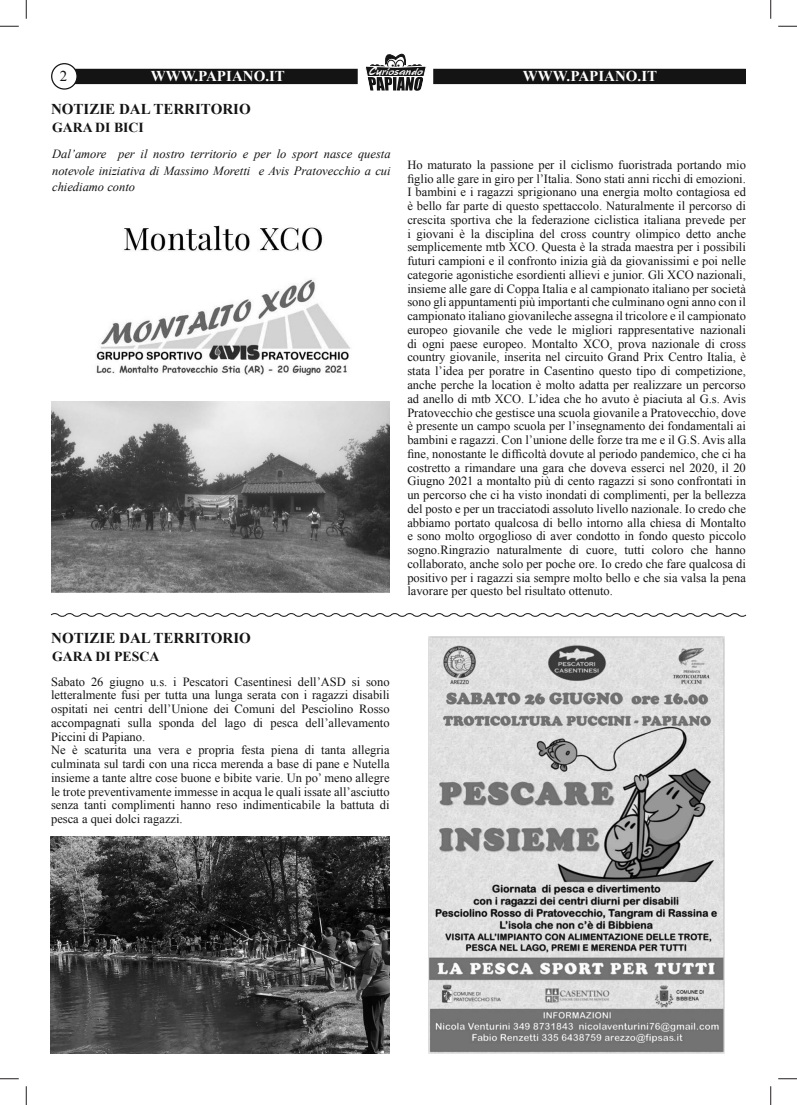
<style>
.page{position:relative;width:797px;height:1105px;background:#fff}
.page>*{position:absolute;margin:0;border:0;box-sizing:border-box;transform-origin:0 0}
.Normale{font:700 15px "Times New Roman";color:#141414}
.Normale-2{font:700 15px "Times New Roman";color:#fff}
.t1{font:15px "Times New Roman";color:#141414}
.Normale-3{font:700 13.75px "Times New Roman";color:#141414}
.Normale-4{font:12.5px/13.8px "Times New Roman";color:#141414;text-align:justify}
.Normale-5{font:italic 12.5px/16.2px "Times New Roman";color:#141414;text-align:justify}
.t2{font:italic 11.75px "Polo";color:#fff}
</style>
<div class="page">
<svg style="left:50px;top:613px;width:697px;height:4px"></svg>
<img style="left:51px;top:401px;width:338px;height:191px">
<img style="left:96px;top:225px;width:255px;height:151px">
<img style="left:429px;top:636px;width:295px;height:418px">
<img style="left:51px;top:836px;width:338px;height:218px">
<svg style="left:365px;top:53px;width:61px;height:38px"></svg>
<div style="left:434px;top:69px;width:311px;height:14px;background:#141414"></div>
<div style="left:433px;top:69px;width:313px;height:15px;border:1px solid #141414"></div>
<div style="left:62px;top:69px;width:295px;height:14px;background:#141414"></div>
<div style="left:62px;top:69px;width:296px;height:15px;border:1px solid #141414"></div>
<div style="left:52px;top:64px;width:25px;height:25px;background:#fff;border-radius:50%"></div>
<div style="left:51px;top:63px;width:27px;height:27px;border:1px solid #141414;border-radius:50%"></div>
<svg style="left:0;top:25px;width:19px;height:2px"></svg>
<svg style="left:778px;top:25px;width:19px;height:2px"></svg>
<svg style="left:0;top:1078px;width:19px;height:1px"></svg>
<svg style="left:778px;top:1078px;width:19px;height:1px"></svg>
<svg style="left:25px;top:0;width:2px;height:19px"></svg>
<svg style="left:25px;top:1086px;width:2px;height:19px"></svg>
<svg style="left:770px;top:0;width:1px;height:19px"></svg>
<svg style="left:770px;top:1086px;width:1px;height:19px"></svg>
<p class="t2" style="left:368px;top:67px;width:59px">Curiosando</p>
<p class="t1" style="left:60px;top:66px;width:9px">2</p>
<p class="Normale-2" style="left:151px;top:66px;width:136px">WWW.PAPIANO.IT</p>
<p class="Normale-2" style="left:523px;top:66px;width:136px">WWW.PAPIANO.IT</p>
<p class="Normale" style="left:51px;top:98px;width:201px">NOTIZIE DAL TERRITORIO</p>
<p class="Normale-5" style="left:52px;top:146px;width:340px">Dal’amore per il nostro territorio e per lo sport nasce questa notevole iniziativa di Massimo Moretti e Avis Pratovecchio a cui chiediamo conto</p>
<p class="Normale-4" style="left:407px;top:158px;width:340px">Ho maturato la passione per il ciclismo fuoristrada portando mio figlio alle gare in giro per l’Italia. Sono stati anni ricchi di emozioni.<br>I bambini e i ragazzi sprigionano una energia molto contagiosa ed è bello far parte di questo spettaccolo. Naturalmente il percorso di crescita sportiva che la federazione ciclistica italiana prevede per i giovani è la disciplina del cross country olimpico detto anche semplicemente mtb XCO. Questa è la strada maestra per i possibili futuri campioni e il confronto inizia già da giovanissimi e poi nelle categorie agonistiche esordienti allievi e junior. Gli XCO nazionali, insieme alle gare di Coppa Italia e al campionato italiano per società sono gli appuntamenti più importanti che culminano ogni anno con il campionato italiano giovanileche assegna il tricolore e il campionato europeo giovanile che vede le migliori rappresentative nazionali di ogni paese europeo. Montalto XCO, prova nazionale di cross country giovanile, inserita nel circuito Grand Prix Centro Italia, è stata l’idea per poratre in Casentino questo tipo di competizione, anche perche la location è molto adatta per realizzare un percorso ad anello di mtb XCO. L’idea che ho avuto è piaciuta al G.s. Avis Pratovecchio che gestisce una scuola giovanile a Pratovecchio, dove è presente un campo scuola per l’insegnamento dei fondamentali ai bambini e ragazzi. Con l’unione delle forze tra me e il G.S. Avis alla fine, nonostante le difficoltà dovute al periodo pandemico, che ci ha costretto a rimandare una gara che doveva esserci nel 2020, il 20<br>Giugno 2021 a montalto più di cento ragazzi si sono confrontati in un percorso che ci ha visto inondati di complimenti, per la bellezza del posto e per un tracciatodi assoluto livello nazionale. Io credo che abbiamo portato qualcosa di bello intorno alla chiesa di Montalto e sono molto orgoglioso di aver condotto in fondo questo piccolo sogno.Ringrazio naturalmente di cuore, tutti coloro che hanno collaborato, anche solo per poche ore. Io credo che fare qualcosa di positivo per i ragazzi sia sempre molto bello e che sia valsa la pena lavorare per questo bel risultato ottenuto.</p>
<p class="Normale-3" style="left:52px;top:117px;width:93px">GARA DI BICI</p>
<p class="Normale" style="left:51px;top:627px;width:201px">NOTIZIE DAL TERRITORIO</p>
<p class="Normale-3" style="left:52px;top:646px;width:108px">GARA DI PESCA</p>
<p class="Normale-4" style="left:51px;top:674px;width:340px">Sabato 26 giugno u.s. i Pescatori Casentinesi dell’ASD si sono letteralmente fusi per tutta una lunga serata con i ragazzi disabili ospitati nei centri dell’Unione dei Comuni del Pesciolino Rosso accompagnati sulla sponda del lago di pesca dell’allevamento Piccini di Papiano.</p>
<p class="Normale-4" style="left:51px;top:743px;width:340px">Ne è scaturita una vera e propria festa piena di tanta allegria culminata sul tardi con una ricca merenda a base di pane e Nutella insieme a tante altre cose buone e bibite varie. Un po’ meno allegre le trote preventivamente immesse in acqua le quali issate all’asciutto senza tanti complimenti hanno reso indimenticabile la battuta di pesca a quei dolci ragazzi.</p>
</div>
